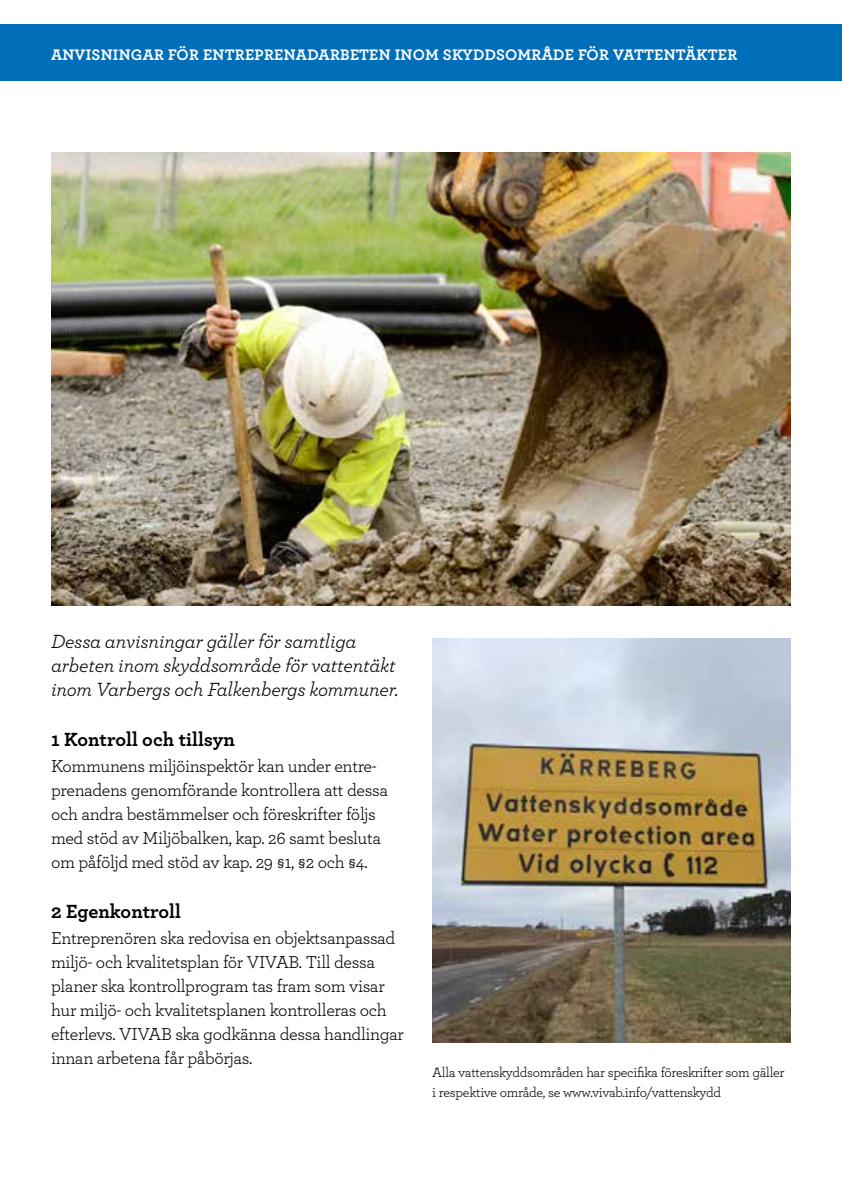
<style>
.page{position:relative;width:842px;height:1191px;background:#fff}
.page>*{position:absolute;margin:0;border:0;box-sizing:border-box;transform-origin:0 0}
.t1{font:italic 20px/24px "Archer";letter-spacing:-.01em;color:#000}
.t2{font:700 20px "Archer";color:#000}
.t3{font:18px/24px "Archer";letter-spacing:-.02em;color:#000}
.t4{font:700 16px "Archer";letter-spacing:.015em;color:#fff}
.t5{font:14px/20px "Archer";letter-spacing:-.02em;color:#000}
</style>
<div class="page">
<div style="left:0;top:24px;width:842px;height:56px;background:#006eb8"></div>
<img style="left:51px;top:153px;width:739px;height:452px">
<img style="left:432px;top:638px;width:358px;height:404px">
<p class="t4" style="left:51px;top:42px;width:688px">ANVISNINGAR FÖR ENTREPRENADARBETEN INOM SKYDDSOMRÅDE FÖR VATTENTÄKTER</p>
<p class="t1" style="left:51px;top:628px;width:349px">Dessa anvisningar gäller för samtliga arbeten inom skyddsområde för vattentäkt inom Varbergs och Falkenbergs kommuner.</p>
<p class="t2" style="left:51px;top:724px;width:185px">1 Kontroll och tillsyn</p>
<p class="t3" style="left:51px;top:753px;width:339px">Kommunens miljöinspektör kan under entre&shy;prenadens genomförande kontrollera att dessa och andra bestämmelser och föreskrifter följs med stöd av Miljöbalken, kap. 26 samt besluta om påföljd med stöd av kap. 29 §1, §2 och §4.</p>
<p class="t2" style="left:51px;top:896px;width:131px">2 Egenkontroll</p>
<p class="t3" style="left:51px;top:925px;width:354px">Entreprenören ska redovisa en objektsanpassad miljö- och kvalitetsplan för VIVAB. Till dessa planer ska kontrollprogram tas fram som visar hur miljö- och kvalitetsplanen kontrolleras och efterlevs. VIVAB ska godkänna dessa handlingar innan arbetena får påbörjas.</p>
<p class="t5" style="left:432px;top:1061px;width:354px">Alla vattenskyddsområden har specifika föreskrifter som gäller i respektive område, se www.vivab.info/vattenskydd</p>
</div>
